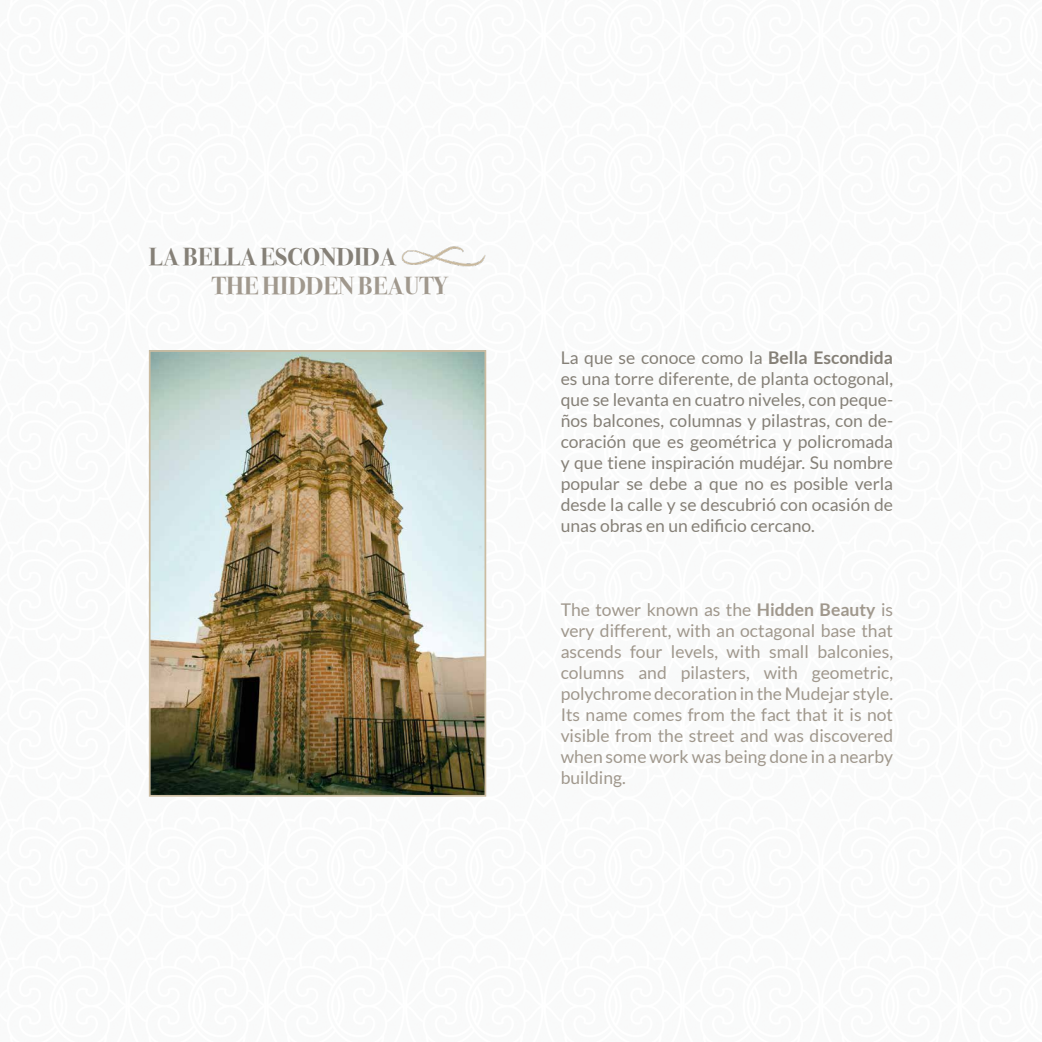
<style>
.page{position:relative;width:1042px;height:1042px;background:#fff}
.page>*{position:absolute;margin:0;border:0;box-sizing:border-box;transform-origin:0 0}
.t1{font:700 24.5px "Bodoni Svty Two OSITCTT";color:#858077}
.t2{font:700 24.5px "Bodoni Svty Two OSITCTT";color:#a0988d}
.t3{font:17.5px/21px "Lato";color:#858077;text-align:justify}
.t4{font:17.5px/21px "Lato";color:#a0988d;text-align:justify}
.s1{font-weight:700}
</style>
<div class="page">
<img style="left:152px;top:353px;width:331px;height:440px">
<div style="left:149px;top:350px;width:337px;height:446px;border:2px solid #cbbca1"></div>
<img style="left:401px;top:246px;width:85px;height:21px">
<h1 class="t1" style="left:149px;top:242px;width:249px">LA BELLA ESCONDIDA</h1>
<h1 class="t2" style="left:212px;top:271px;width:237px">THE HIDDEN BEAUTY</h1>
<p class="t3" style="left:561px;top:347px;width:334px">La que se conoce como la <span class="s1">Bella Escondida </span>es una torre diferente, de planta octogonal, que se levanta en cuatro niveles, con peque‑ ños balcones, columnas y pilastras, con de‑ coración que es geométrica y policromada y que tiene inspiración mudéjar. Su nombre popular se debe a que no es posible verla desde la calle y se descubrió con ocasión de unas obras en un edificio cercano.</p>
<p class="t4" style="left:561px;top:599px;width:334px">The tower known as the <span class="s1">Hidden Beauty</span> is very different, with an octagonal base that ascends four levels, with small balconies, columns and pilasters, with geometric, polychrome decoration in the Mudejar style.<br>Its name comes from the fact that it is not visible from the street and was discovered when some work was being done in a nearby building.</p>
</div>
